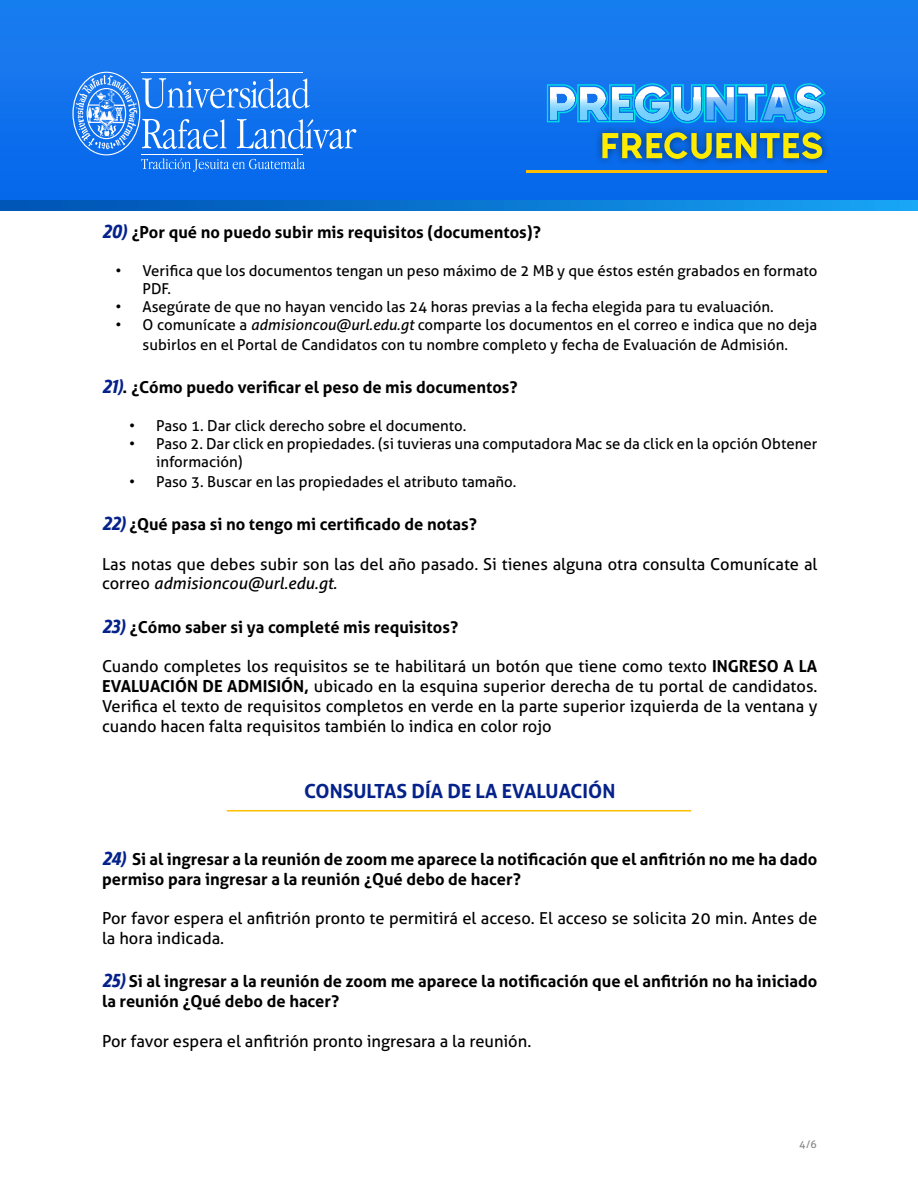
<style>
.page{position:relative;width:918px;height:1188px;background:#fff}
.page>*{position:absolute;margin:0;border:0;box-sizing:border-box;transform-origin:0 0}
.t1{font:700 19.5px "Aller";color:#05228b}
.t2{font:16.5px/19.8px "Aller";color:#000}
.t3{font:700 16.5px/19.8px "Aller";color:#000}
.t4{font:15px/18px "Aller";color:#000}
.t5{font:10.5px "Aller";color:#858585}
.s1{font-family:"Argumentum";font-style:italic;font-size:19.5px;color:#05228b}
.s2{font-style:italic}
.s3{font-weight:700}
</style>
<div class="page">
<img style="left:0;top:0;width:841px;height:201px">
<img style="left:841px;top:0;width:77px;height:201px">
<svg style="left:72px;top:72px;width:284px;height:100px;background:#3687ef"></svg>
<div style="left:594px;top:124px;width:237px;height:43px;background:#000;opacity:.48"></div>
<svg style="left:602px;top:132px;width:220px;height:27px;background:#7d9e66"></svg>
<img style="left:0;top:201px;width:918px;height:9px">
<hr style="left:527px;top:170px;width:300px;height:3px;background:#ffbf00">
<svg style="left:547px;top:83px;width:279px;height:40px;background:#50b2f2"></svg>
<svg style="left:796px;top:86px;width:27px;height:11px"></svg>
<hr style="left:227px;top:810px;width:464px;height:2px;background:#ffbf00">
<p class="t3" style="left:102px;top:222px;width:440px"><span class="s1">20)</span> ¿Por qué no puedo subir mis requisitos (documentos)?</p>
<p class="t4" style="left:143px;top:262px;width:676px;text-indent:-27px">• Verifica que los documentos tengan un peso máximo de 2 MB y que éstos estén grabados en formato<br>PDF.</p>
<p class="t4" style="left:116px;top:298px;width:660px">• Asegúrate de que no hayan vencido las 24 horas previas a la fecha elegida para tu evaluación.</p>
<p class="t4" style="left:116px;top:315px;width:703px;line-height:19.8px;text-align:center">• O comunícate a <span class="s2">admisioncou@url.edu.gt</span> comparte los documentos en el correo e indica que no deja subirlos en el Portal de Candidatos con tu nombre completo y fecha de Evaluación de Admisión.</p>
<p class="t3" style="left:102px;top:377px;width:417px"><span class="s1">21)</span>. ¿Cómo puedo verificar el peso de mis documentos?</p>
<p class="t4" style="left:129px;top:417px;width:339px">• Paso 1. Dar click derecho sobre el documento.</p>
<p class="t4" style="left:156px;top:435px;width:663px;text-indent:-27px">• Paso 2. Dar click en propiedades. (si tuvieras una computadora Mac se da click en la opción Obtener información)</p>
<p class="t4" style="left:129px;top:472px;width:389px">• Paso 3. Buscar en las propiedades el atributo tamaño.</p>
<p class="t3" style="left:102px;top:514px;width:376px"><span class="s1">22)</span> ¿Qué pasa si no tengo mi certificado de notas?</p>
<p class="t2" style="left:102px;top:554px;width:717px">Las notas que debes subir son las del año pasado. Si tienes alguna otra consulta Comunícate al correo <span class="s2">admisioncou@url.edu.gt.</span></p>
<p class="t3" style="left:102px;top:617px;width:358px"><span class="s1">23)</span> ¿Cómo saber si ya completé mis requisitos?</p>
<p class="t2" style="left:102px;top:656px;width:717px;text-align:justify">Cuando completes los requisitos se te habilitará un botón que tiene como texto <span class="s3">INGRESO A LA EVALUACIÓN DE ADMISIÓN,</span> ubicado en la esquina superior derecha de tu portal de candidatos.<br>Verifica el texto de requisitos completos en verde en la parte superior izquierda de la ventana y cuando hacen falta requisitos también lo indica en color rojo</p>
<p class="t1" style="left:304px;top:779px;width:313px">CONSULTAS DÍA DE LA EVALUACIÓN</p>
<p class="t3" style="left:102px;top:849px;width:717px"><span class="s1">24)</span> Si al ingresar a la reunión de zoom me aparece la notificación que el anfitrión no me ha dado permiso para ingresar a la reunión ¿Qué debo de hacer?</p>
<p class="t2" style="left:102px;top:908px;width:717px">Por favor espera el anfitrión pronto te permitirá el acceso. El acceso se solicita 20 min. Antes de la hora indicada.</p>
<p class="t3" style="left:102px;top:971px;width:717px"><span class="s1">25)</span> Si al ingresar a la reunión de zoom me aparece la notificación que el anfitrión no ha iniciado la reunión ¿Qué debo de hacer?</p>
<p class="t2" style="left:102px;top:1031px;width:431px">Por favor espera el anfitrión pronto ingresara a la reunión.</p>
<p class="t5" style="left:799px;top:1137px;width:19px">4/6</p>
</div>
